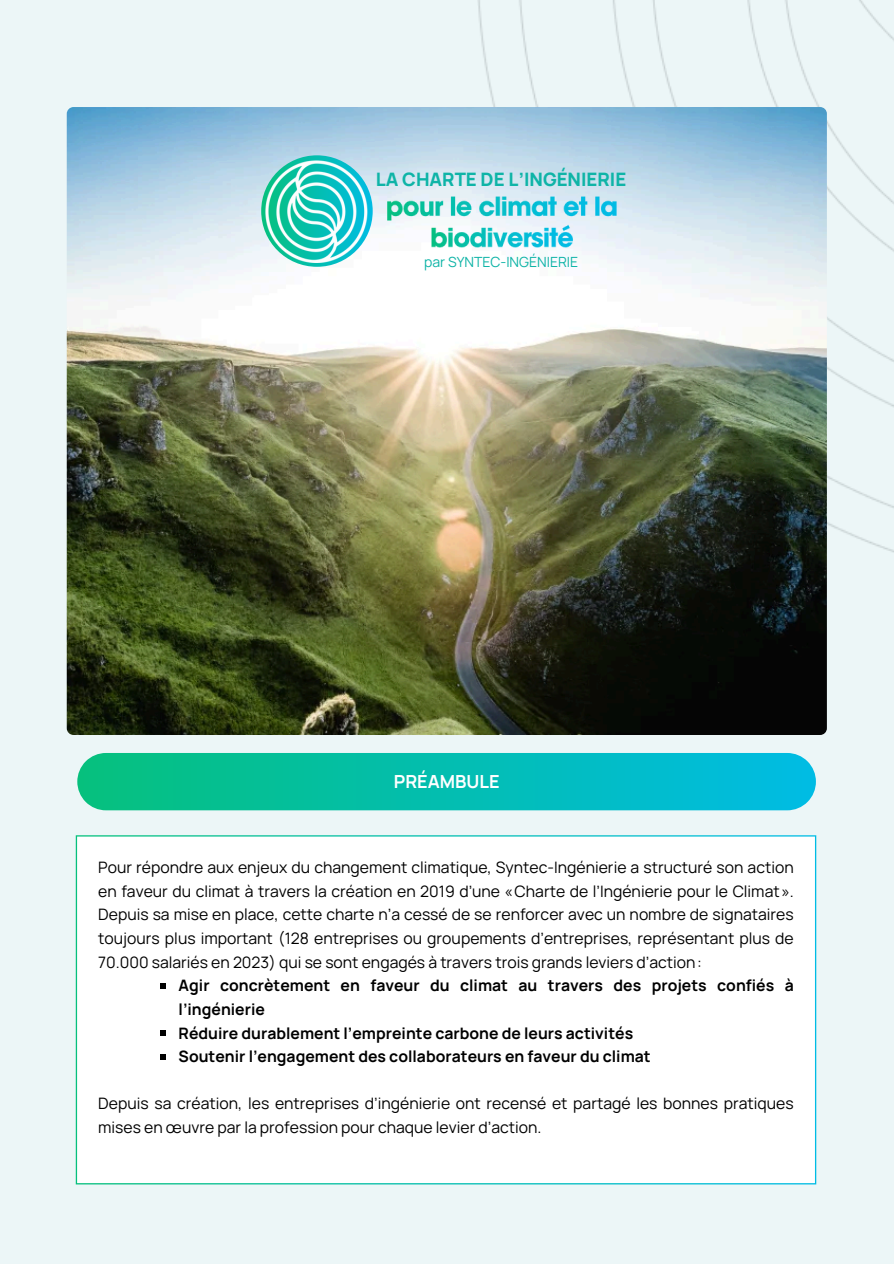
<style>
.page{position:relative;width:894px;height:1264px;background:#fff}
.page>*{position:absolute;margin:0;border:0;box-sizing:border-box;transform-origin:0 0}
.t1{font:800 18.45px "Manrope";color:#0fb4a7}
.t2{font:700 18px "Manrope";color:#fff}
.t3{font:15.75px/23.7px "Manrope";color:#000;text-align:justify}
.t4{font:700 15.75px/23.7px "Manrope";color:#000}
.t5{font:13.95px "Manrope";color:#0fb4a7}
</style>
<div class="page">
<div style="left:0;top:0;width:893px;height:1263px;background:#ecf6f7"></div>
<svg style="left:77px;top:753px;width:738px;height:57px;background:#06beb1"></svg>
<div style="left:76px;top:835px;width:740px;height:349px;background:#fff"></div>
<svg style="left:160px;top:983px;width:6px;height:6px"></svg>
<svg style="left:160px;top:1030px;width:6px;height:6px"></svg>
<svg style="left:160px;top:1054px;width:6px;height:5px"></svg>
<img style="left:478px;top:0;width:415px;height:587px">
<img style="left:67px;top:107px;width:759px;height:628px;border-radius:7px">
<svg style="left:261px;top:155px;width:111px;height:112px"></svg>
<img style="left:371px;top:190px;width:259px;height:63px">
<img style="left:265px;top:160px;width:106px;height:102px">
<p class="t1" style="left:376px;top:166px;width:252px">LA CHARTE DE L’INGÉNIERIE</p>
<h2 class="t5" style="left:424px;top:252px;width:155px">par SYNTEC-INGÉNIERIE</h2>
<p class="t2" style="left:394px;top:769px;width:107px">PRÉAMBULE</p>
<p class="t3" style="left:98px;top:855px;width:696px">Pour répondre aux enjeux du changement climatique, Syntec-Ingénierie a structuré son action en faveur du climat à travers la création en 2019 d’une «Charte de l’Ingénierie pour le Climat».<br>Depuis sa mise en place, cette charte n’a cessé de se renforcer avec un nombre de signataires toujours plus important (128 entreprises ou groupements d’entreprises, représentant plus de 70.000 salariés en 2023) qui se sont engagés à travers trois grands leviers d’action:</p>
<p class="t4" style="left:179px;top:973px;width:616px">Agir concrètement en faveur du climat au travers des projets confiés à l’ingénierie</p>
<h1 class="t4" style="left:179px;top:1020px;width:456px">Réduire durablement l’empreinte carbone de leurs activités</h1>
<p class="t4" style="left:179px;top:1044px;width:473px">Soutenir l’engagement des collaborateurs en faveur du climat</p>
<p class="t3" style="left:98px;top:1091px;width:696px">Depuis sa création, les entreprises d’ingénierie ont recensé et partagé les bonnes pratiques mises en œuvre par la profession pour chaque levier d’action.</p>
</div>
